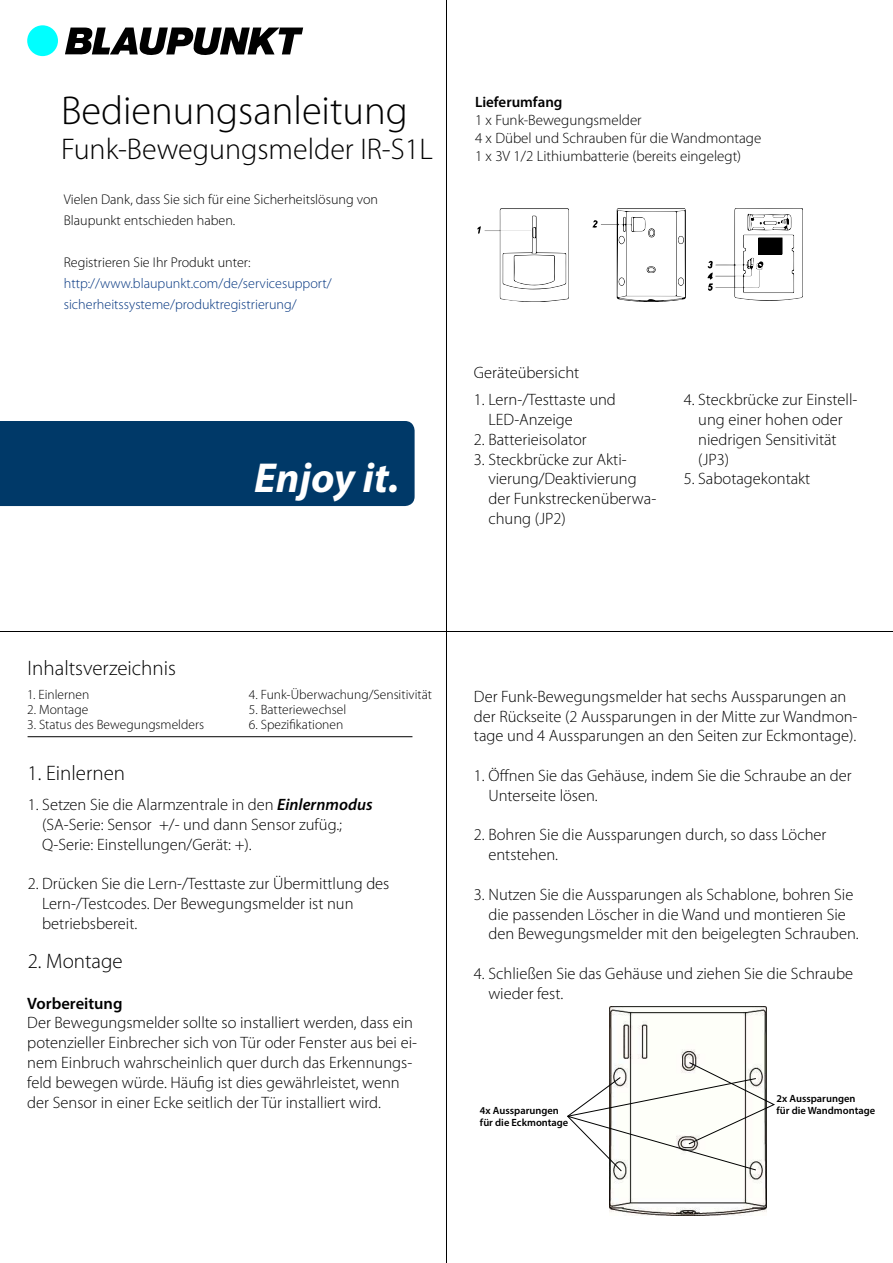
<style>
.page{position:relative;width:893px;height:1263px;background:#fff}
.page>*{position:absolute;margin:0;border:0;box-sizing:border-box;transform-origin:0 0}
.t1{font:italic 700 42px "Myriad Pro";color:#fff}
.t2{font:300 40.5px "Myriad Pro";color:#000}
.t3{font:300 30px "Myriad Pro";color:#000}
.t4{font:300 21px "Myriad Pro";color:#000}
.t5{font:300 16.5px/19.8px "Myriad Pro";color:#000}
.t6{font:600 16.5px "Myriad Pro";color:#000}
.t7{font:300 15px/18px "Myriad Pro";color:#000}
.t8{font:600 15px "Myriad Pro";color:#000}
.t9{font:300 14.1px/21px "Myriad Pro";color:#000}
.t10{font:300 14.1px/21px "Myriad Pro";color:#00337f}
.t11{font:300 13.5px "Myriad Pro";color:#000}
.t12{font:600 10.5px/12.6px "Myriad Pro";color:#000}
.s1{font-weight:600;font-style:italic}
</style>
<div class="page">
<hr style="left:446px;top:0;width:1px;height:1263px;background:#000">
<hr style="left:0;top:631px;width:893px;height:1px;background:#000">
<div style="left:0;top:421px;width:415px;height:85px;background:#003968"></div>
<hr style="left:28px;top:736px;width:384px;height:1px;background:#000">
<div style="left:27px;top:25px;width:31px;height:31px;background:#0ff;border-radius:50%"></div>
<svg style="left:65px;top:27px;width:238px;height:28px"></svg>
<img style="left:610px;top:1007px;width:157px;height:208px">
<svg style="left:477px;top:208px;width:326px;height:94px"></svg>
<div style="left:759px;top:238px;width:23px;height:16px;background:#000"></div>
<svg style="left:567px;top:1061px;width:208px;height:111px"></svg>
<h2 class="t2" style="left:61px;top:92px;width:348px">Bedienungsanleitung</h2>
<h3 class="t3" style="left:61px;top:135px;width:373px">Funk-Bewegungsmelder IR-S1L</h3>
<p class="t9" style="left:64px;top:190px;width:316px">Vielen Dank, dass Sie sich für eine Sicherheitslösung von<br>Blaupunkt entschieden haben.</p>
<p class="t9" style="left:64px;top:253px;width:188px">Registrieren Sie Ihr Produkt unter:</p>
<p class="t10" style="left:64px;top:274px;width:269px">http://www.blaupunkt.com/de/servicesupport/ sicherheitssysteme/produktregistrierung/</p>
<h1 class="t1" style="left:254px;top:463px;width:146px">Enjoy it.</h1>
<p class="t8" style="left:475px;top:97px;width:89px">Lieferumfang</p>
<p class="t7" style="left:475px;top:112px;width:288px">1 x Funk-Bewegungsmelder<br>4 x Dübel und Schrauben für die Wandmontage<br>1 x 3V 1/2 Lithiumbatterie (bereits eingelegt)</p>
<p class="t5" style="left:474px;top:364px;width:107px">Geräteübersicht</p>
<p class="t5" style="left:488px;top:390px;width:129px;text-indent:-14px">1. Lern-/Testtaste und<br>LED-Anzeige</p>
<p class="t5" style="left:474px;top:430px;width:114px">2. Batterieisolator</p>
<p class="t5" style="left:488px;top:450px;width:169px;text-indent:-14px">3. Steckbrücke zur Akti&shy;vierung/Deaktivierung der Funkstreckenüberwa&shy;chung (JP2)</p>
<p class="t5" style="left:698px;top:390px;width:161px;text-indent:-14px">4. Steckbrücke zur Einstell&shy;ung einer hohen oder niedrigen Sensitivität (JP3)</p>
<p class="t5" style="left:684px;top:470px;width:128px">5. Sabotagekontakt</p>
<p class="t4" style="left:28px;top:658px;width:150px">Inhaltsverzeichnis</p>
<p class="t11" style="left:27px;top:688px;width:64px">1. Einlernen</p>
<p class="t11" style="left:27px;top:703px;width:63px">2. Montage</p>
<p class="t11" style="left:27px;top:718px;width:178px">3. Status des Bewegungsmelders</p>
<p class="t4" style="left:28px;top:763px;width:99px">1. Einlernen</p>
<p class="t5" style="left:42px;top:795px;width:332px;text-indent:-14px">1. Setzen Sie die Alarmzentrale in den <span class="s1">Einlernmodus </span>(SA-Serie: Sensor +/- und dann Sensor zufüg.;<br>Q-Serie: Einstellungen/Gerät: +).</p>
<p class="t5" style="left:42px;top:874px;width:349px;text-indent:-14px">2. Drücken Sie die Lern-/Testtaste zur Übermittlung des<br>Lern-/Testcodes. Der Bewegungsmelder ist nun betriebsbereit.</p>
<p class="t4" style="left:28px;top:951px;width:97px">2. Montage</p>
<p class="t11" style="left:249px;top:688px;width:185px">4. Funk-Überwachung/Sensitivität</p>
<p class="t11" style="left:249px;top:703px;width:99px">5. Batteriewechsel</p>
<p class="t11" style="left:249px;top:718px;width:96px">6. Spezifikationen</p>
<p class="t6" style="left:27px;top:997px;width:97px">Vorbereitung</p>
<p class="t5" style="left:27px;top:1013px;width:391px">Der Bewegungsmelder sollte so installiert werden, dass ein potenzieller Einbrecher sich von Tür oder Fenster aus bei ei&shy;nem Einbruch wahrscheinlich quer durch das Erkennungs&shy;feld bewegen würde. Häufig ist dies gewährleistet, wenn der Sensor in einer Ecke seitlich der Tür installiert wird.</p>
<p class="t5" style="left:474px;top:687px;width:385px">Der Funk-Bewegungsmelder hat sechs Aussparungen an der Rückseite (2 Aussparungen in der Mitte zur Wandmon&shy;tage und 4 Aussparungen an den Seiten zur Eckmontage).</p>
<p class="t5" style="left:488px;top:766px;width:365px;text-indent:-14px">1. Öffnen Sie das Gehäuse, indem Sie die Schraube an der<br>Unterseite lösen.</p>
<p class="t5" style="left:488px;top:825px;width:340px;text-indent:-14px">2. Bohren Sie die Aussparungen durch, so dass Löcher entstehen.</p>
<p class="t5" style="left:488px;top:885px;width:372px;text-indent:-14px">3. Nutzen Sie die Aussparungen als Schablone, bohren Sie die passenden Löscher in die Wand und montieren Sie den Bewegungsmelder mit den beigelegten Schrauben.</p>
<p class="t5" style="left:488px;top:964px;width:366px;text-indent:-14px">4. Schließen Sie das Gehäuse und ziehen Sie die Schraube wieder fest.</p>
<p class="t12" style="left:480px;top:1104px;width:90px">4x Aussparungen für die Eckmontage</p>
<p class="t12" style="left:777px;top:1093px;width:100px">2x Aussparungen<br>für die Wandmontage</p>
</div>
